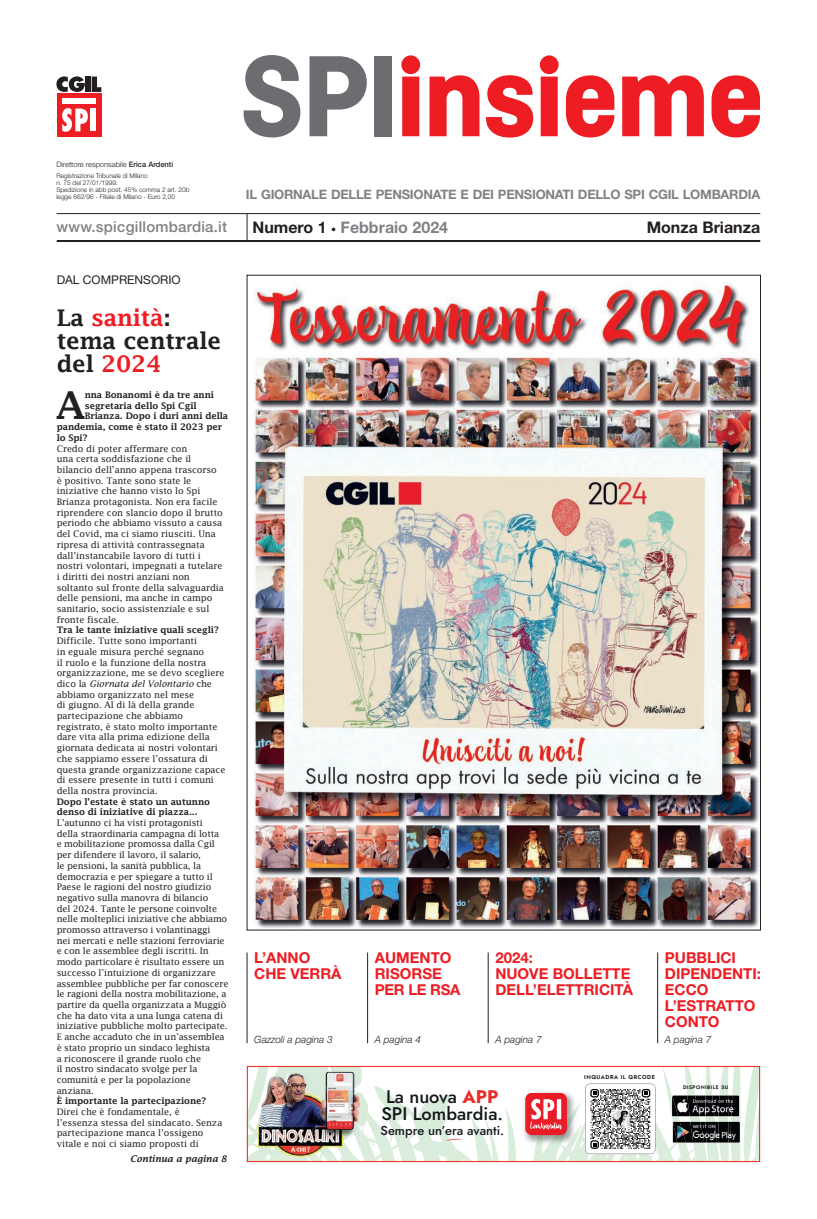
<style>
.page{position:relative;width:817px;height:1219px;background:#fff}
.page>*{position:absolute;margin:0;border:0;box-sizing:border-box;transform-origin:0 0}
.t1{font:600 38.6px "Lucida Fax";color:#231f20}
.t2{font:600 23px/23px "Lucida Fax";letter-spacing:-.01em;color:#231f20}
.t3{font:18.2px/17.5px "Jost";color:#14171a}
.t4{font:700 16px "Helvetica Neue LT Std";color:#808285}
.t5{font:700 16px "Helvetica Neue LT Std";color:#231f20}
.t6{font:700 15px/16px "Helvetica Neue LT Std";color:#ee1d23}
.t7{font:500 15px "Helvetica Neue LT Std";letter-spacing:.015em;color:#808285}
.t8{font:700 13px "Helvetica Neue LT Std";letter-spacing:-.02em;color:#808285}
.t9{font:12.9px "Jost";color:#14171a}
.t10{font:12px "Helvetica Neue LT Std";color:#231f20}
.t11{font:italic 300 10px "Helvetica Neue LT Std";color:#231f20}
.t12{font:9px/10.7px "Lucida Fax";letter-spacing:-.01em;color:#231f20}
.t13{font:600 9px/10.7px "Lucida Fax";letter-spacing:-.01em;color:#231f20}
.t14{font:italic 600 9px "Lucida Fax";color:#231f20}
.t15{font:300 7.5px "Helvetica Neue LT Std";color:#231f20}
.t16{font:300 6.5px/7px "Helvetica Neue LT Std";color:#231f20}
.t17{font:600 5.6px "Jost";letter-spacing:.09em;color:#14171a}
.t18{font:600 5.1px "Jost";letter-spacing:.09em;color:#14171a}
.s1{font-weight:500}
.s2{color:#231f20}
.s3{font-size:10px;color:#231f20}
.s4{color:#ee1d23}
.s5{font-style:italic}
.s6{color:#eb2c29}
</style>
<div class="page">
<div style="left:57px;top:93px;width:44px;height:44px;background:#ee1d23"></div>
<svg style="left:56px;top:76px;width:29px;height:16px"></svg>
<div style="left:86px;top:76px;width:5px;height:16px;background:#231f20"></div>
<svg style="left:92px;top:76px;width:9px;height:16px"></svg>
<svg style="left:62px;top:108px;width:26px;height:24px"></svg>
<div style="left:91px;top:109px;width:5px;height:22px;background:#fff"></div>
<div style="left:62px;top:99px;width:34px;height:5px;background:#fff"></div>
<hr style="left:57px;top:240px;width:703px;height:2px;background:#231f20">
<svg style="left:247px;top:214px;width:1px;height:26px"></svg>
<hr style="left:57px;top:213px;width:703px;height:1px;background:#231f20">
<svg style="left:243px;top:55px;width:57px;height:82px"></svg>
<svg style="left:309px;top:56px;width:58px;height:80px"></svg>
<div style="left:374px;top:56px;width:17px;height:80px;background:#6c6d70"></div>
<svg style="left:401px;top:55px;width:19px;height:81px;background:#f04146"></svg>
<svg style="left:429px;top:75px;width:50px;height:61px"></svg>
<svg style="left:486px;top:75px;width:47px;height:63px"></svg>
<svg style="left:539px;top:55px;width:19px;height:81px;background:#f04247"></svg>
<svg style="left:565px;top:75px;width:49px;height:62px"></svg>
<svg style="left:622px;top:75px;width:81px;height:61px"></svg>
<svg style="left:711px;top:75px;width:48px;height:62px"></svg>
<svg style="left:247px;top:1066px;width:513px;height:96px"></svg>
<hr style="left:488px;top:952px;width:1px;height:91px;background:#231f20">
<hr style="left:657px;top:952px;width:1px;height:91px;background:#231f20">
<img style="left:253px;top:283px;width:505px;height:645px">
<hr style="left:247px;top:952px;width:1px;height:91px;background:#231f20">
<hr style="left:367px;top:952px;width:1px;height:91px;background:#231f20">
<p class="t15" style="left:56px;top:160px;width:118px">Direttore responsabile <span class="s1">Erica Ardenti</span></p>
<p class="t16" style="left:56px;top:172px;width:134px">Registrazione Tribunale di Milano<br>n. 75 del 27/01/1999.<br>Spedizione in abb post. 45% comma 2 art. 20b legge 662/96 - Filiale di Milano - Euro 2,00</p>
<h3 class="t8" style="left:246px;top:186px;width:515px">IL GIORNALE DELLE PENSIONATE E DEI PENSIONATI DELLO SPI CGIL LOMBARDIA</h3>
<h3 class="t7" style="left:57px;top:218px;width:172px">www.spicgillombardia.it</h3>
<h3 class="t4" style="left:252px;top:217px;width:197px"><span class="s2">Numero 1</span> <span class="s3">•</span> Febbraio 2024</h3>
<h3 class="t5" style="left:646px;top:217px;width:115px">Monza Brianza</h3>
<h3 class="t10" style="left:57px;top:272px;width:125px">DAL COMPRENSORIO</h3>
<h2 class="t2" style="left:57px;top:306px;width:166px">La <span class="s4">sanità</span>: tema centrale del <span class="s4">2024</span></h2>
<h1 class="t1" style="left:56px;top:384px;width:31px">A</h1>
<p class="t13" style="left:85px;top:389px;width:131px">nna Bonanomi è da tre anni</p>
<p class="t13" style="left:85px;top:400px;width:113px">segretaria dello Spi Cgil</p>
<p class="t13" style="left:85px;top:411px;width:145px">Brianza. Dopo i duri anni della</p>
<p class="t13" style="left:57px;top:421px;width:167px">pandemia, come è stato il 2023 per</p>
<p class="t13" style="left:57px;top:432px;width:32px">lo Spi?</p>
<p class="t12" style="left:57px;top:443px;width:169px">Credo di poter affermare con<br>una certa soddisfazione che il bilancio dell’anno appena trascorso è positivo. Tante sono state le iniziative che hanno visto lo Spi Brianza protagonista. Non era facile riprendere con slancio dopo il brutto periodo che abbiamo vissuto a causa del Covid, ma ci siamo riusciti. Una ripresa di attività contrassegnata dall’instancabile lavoro di tutti i nostri volontari, impegnati a tutelare i diritti dei nostri anziani non soltanto sul fronte della salvaguardia delle pensioni, ma anche in campo sanitario, socio assistenziale e sul fronte fiscale.</p>
<p class="t13" style="left:57px;top:625px;width:164px">Tra le tante iniziative quali scegli?</p>
<p class="t12" style="left:57px;top:635px;width:170px">Difficile. Tutte sono importanti<br>in eguale misura perché segnano<br>il ruolo e la funzione della nostra organizzazione, me se devo scegliere dico la <span class="s5">Giornata del Volontario</span> che abbiamo organizzato nel mese<br>di giugno. Al di là della grande partecipazione che abbiamo registrato, è stato molto importante dare vita alla prima edizione della giornata dedicata ai nostri volontari che sappiamo essere l’ossatura di questa grande organizzazione capace di essere presente in tutti i comuni della nostra provincia.</p>
<p class="t13" style="left:57px;top:796px;width:155px">Dopo l’estate è stato un autunno denso di iniziative di piazza...</p>
<p class="t12" style="left:57px;top:817px;width:173px">L’autunno ci ha visti protagonisti<br>della straordinaria campagna di lotta<br>e mobilitazione promossa dalla Cgil per difendere il lavoro, il salario,<br>le pensioni, la sanità pubblica, la democrazia e per spiegare a tutto il Paese le ragioni del nostro giudizio negativo sulla manovra di bilancio<br>del 2024. Tante le persone coinvolte nelle molteplici iniziative che abbiamo promosso attraverso i volantinaggi<br>nei mercati e nelle stazioni ferroviarie e con le assemblee degli iscritti. In modo particolare è risultato essere un successo l’intuizione di organizzare assemblee pubbliche per far conoscere le ragioni della nostra mobilitazione, a partire da quella organizzata a Muggiò che ha dato vita a una lunga catena di iniziative pubbliche molto partecipate.<br>E anche accaduto che in un’assemblea è stato proprio un sindaco leghista<br>a riconoscere il grande ruolo che<br>il nostro sindacato svolge per la comunità e per la popolazione anziana.</p>
<p class="t13" style="left:57px;top:1096px;width:151px">È importante la partecipazione?</p>
<p class="t12" style="left:57px;top:1106px;width:167px">Direi che è fondamentale, è l’essenza stessa del sindacato. Senza partecipazione manca l’ossigeno vitale e noi ci siamo proposti di</p>
<p class="t14" style="left:130px;top:1154px;width:98px">Continua a pagina 8</p>
<h3 class="t6" style="left:254px;top:949px;width:89px">L’ANNO<br>CHE VERRÀ</h3>
<p class="t11" style="left:254px;top:1034px;width:80px">Gazzoli a pagina 3</p>
<h3 class="t6" style="left:375px;top:949px;width:87px">AUMENTO<br>RISORSE<br>PER LE RSA</h3>
<p class="t11" style="left:375px;top:1034px;width:48px">A pagina 4</p>
<h3 class="t6" style="left:495px;top:949px;width:139px">2024:<br>NUOVE BOLLETTE<br>DELL’ELETTRICITÀ</h3>
<p class="t11" style="left:495px;top:1034px;width:48px">A pagina 7</p>
<h3 class="t6" style="left:664px;top:949px;width:98px">PUBBLICI<br>DIPENDENTI:<br>ECCO<br>L’ESTRATTO<br>CONTO</h3>
<p class="t11" style="left:664px;top:1034px;width:48px">A pagina 7</p>
<h3 class="t3" style="left:381px;top:1088px;width:123px">La nuova <span class="s6">APP<br></span>SPI Lombardia.</h3>
<h3 class="t9" style="left:380px;top:1122px;width:125px">Sempre un’era avanti.</h3>
<p class="t17" style="left:584px;top:1073px;width:72px">INQUADRA IL QRCODE</p>
<p class="t18" style="left:683px;top:1084px;width:47px">DISPONIBILE SU</p>
</div>
